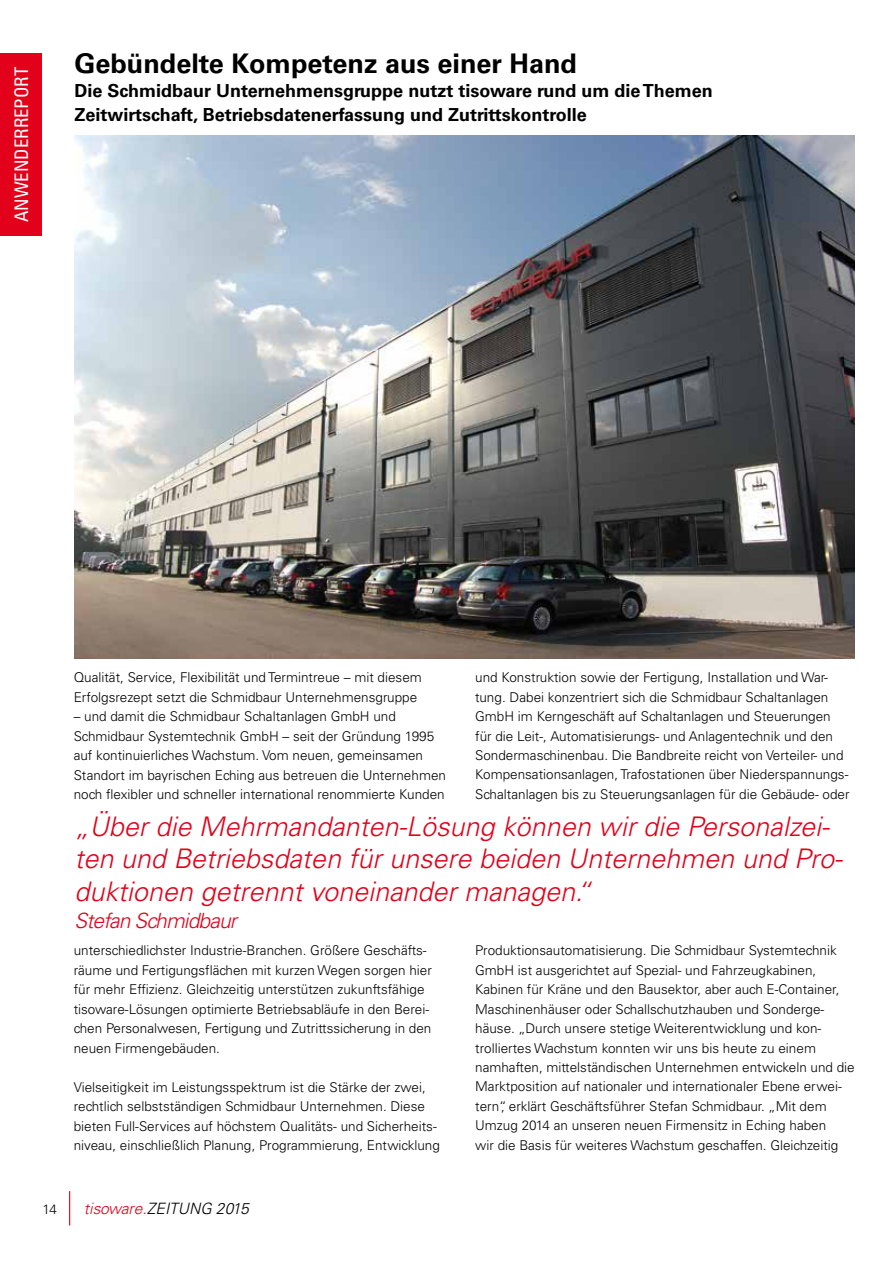
<style>
.page{position:relative;width:893px;height:1263px;background:#fff}
.page>*{position:absolute;margin:0;border:0;box-sizing:border-box;transform-origin:0 0}
.t1{font:italic 300 27px/32.4px "Univers";color:#e2001a}
.t2{font:700 27px "Univers";color:#000}
.t3{font:italic 300 21px "Univers";letter-spacing:-.04em;color:#e2001a}
.t4{font:condensed 18.75px "Univers";color:#fff}
.t5{font:700 18px/24px "Univers";color:#000}
.t6{font:italic 300 15.6px "Univers";color:#000}
.t7{font:300 13.5px/19.5px "Univers";color:#000}
.s1{font-family:"Univers CE";color:#e2001a}
</style>
<div class="page">
<div style="left:0;top:53px;width:42px;height:183px;background:#e2001a"></div>
<hr style="left:69px;top:1191px;width:1px;height:34px;background:#e2001a">
<img style="left:74px;top:135px;width:781px;height:524px">
<h3 class="t4" style="left:10px;top:222px;width:157px;rotate:-90deg">ANWENDERREPORT</h3>
<h1 class="t2" style="left:74px;top:48px;width:504px">Gebündelte Kompetenz aus einer Hand</h1>
<h3 class="t5" style="left:74px;top:79px;width:640px">Die Schmidbaur Unternehmensgruppe nutzt tisoware rund um die Themen<br>Zeitwirtschaft, Betriebsdatenerfassung und Zutrittskontrolle</h3>
<p class="t7" style="left:74px;top:668px;width:350px">Qualität, Service, Flexibilität und Termintreue – mit diesem<br>Erfolgsrezept setzt die Schmidbaur Unternehmensgruppe</p>
<p class="t7" style="left:74px;top:707px;width:374px">– und damit die Schmidbaur Schaltanlagen GmbH und Schmidbaur Systemtechnik GmbH – seit der Gründung 1995 auf kontinuierliches Wachstum. Vom neuen, gemeinsamen Standort im bayrischen Eching aus betreuen die Unternehmen noch flexibler und schneller international renommierte Kunden</p>
<p class="t7" style="left:475px;top:667px;width:376px">und Konstruktion sowie der Fertigung, Installation und War&shy;tung. Dabei konzentriert sich die Schmidbaur Schaltanlagen GmbH im Kerngeschäft auf Schaltanlagen und Steuerungen für die Leit-, Automatisierungs- und Anlagentechnik und den Sondermaschinenbau. Die Bandbreite reicht von Verteiler- und Kompensationsanlagen, Trafostationen über Niederspannungs-Schaltanlagen bis zu Steuerungsanlagen für die Gebäude- oder</p>
<h1 class="t1" style="left:74px;top:810px;width:770px">„Über die Mehrmandanten-Lösung können wir die Personalzei&shy;ten und Betriebsdaten für unsere beiden Unternehmen und Pro&shy;duktionen getrennt voneinander managen.“</h1>
<h2 class="t3" style="left:74px;top:908px;width:164px">Stefan Schmidbaur</h2>
<p class="t7" style="left:74px;top:941px;width:360px">unterschiedlichster Industrie-Branchen. Größere Geschäfts&shy;räume und Fertigungsflächen mit kurzen Wegen sorgen hier für mehr Effizienz. Gleichzeitig unterstützen zukunftsfähige tisoware-Lösungen optimierte Betriebsabläufe in den Berei&shy;chen Personalwesen, Fertigung und Zutrittssicherung in den neuen Firmengebäuden.</p>
<p class="t7" style="left:74px;top:1077px;width:368px">Vielseitigkeit im Leistungsspektrum ist die Stärke der zwei, rechtlich selbstständigen Schmidbaur Unternehmen. Diese bieten Full-Services auf höchstem Qualitäts- und Sicherheits&shy;niveau, einschließlich Planung, Programmierung, Entwicklung</p>
<p class="t7" style="left:43px;top:1199px;width:16px">14</p>
<p class="t6" style="left:84px;top:1199px;width:166px"><span class="s1">tisoware.</span>ZEITUNG 2015</p>
<p class="t7" style="left:475px;top:940px;width:381px">Produktionsautomatisierung. Die Schmidbaur Systemtechnik GmbH ist ausgerichtet auf Spezial- und Fahrzeugkabinen, Kabinen für Kräne und den Bausektor, aber auch E-Container, Maschinenhäuser oder Schallschutzhauben und Sonderge&shy;häuse. „Durch unsere stetige Weiterentwicklung und kon&shy;trolliertes Wachstum konnten wir uns bis heute zu einem namhaften, mittelständischen Unternehmen entwickeln und die Marktposition auf nationaler und internationaler Ebene erwei&shy;tern“, erklärt Geschäftsführer Stefan Schmidbaur. „Mit dem Umzug 2014 an unseren neuen Firmensitz in Eching haben<br>wir die Basis für weiteres Wachstum geschaffen. Gleichzeitig</p>
</div>
